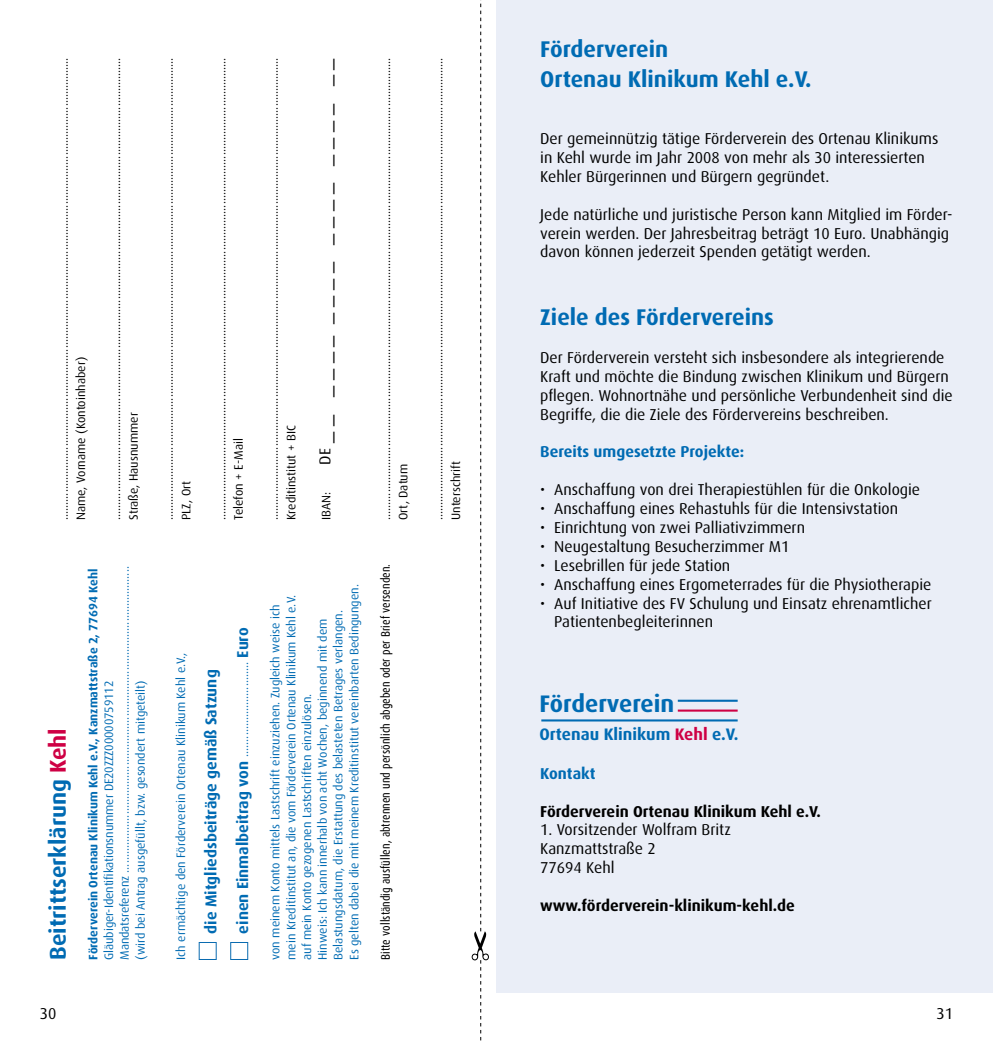
<style>
.page{position:relative;width:993px;height:1042px;background:#fff}
.page>*{position:absolute;margin:0;border:0;box-sizing:border-box;transform-origin:0 0}
.t1{font:700 23.97px "Dax Pro";color:#006bb3}
.t2{font:700 22.75px/29.8px "Dax Pro";color:#006bb3}
.t3{font:21px "Dax Pro";color:#000}
.t4{font:700 16.62px "Dax Pro";color:#006bb3}
.t5{font:15.75px/18.9px "Dax Pro";color:#000}
.t6{font:700 15.75px "Dax Pro";color:#000}
.t7{font:700 15.75px "Dax Pro";color:#006bb3}
.t8{font:12.25px/17.5px "Dax Pro";color:#000}
.t9{font:12.25px/15.8px "Dax Pro";color:#006bb3}
.t10{font:12.25px "Dax Condensed";color:#000}
.t11{font:700 12.25px "Dax Pro";color:#006bb3}
.s1{font-size:15.75px}
.s2{color:#ce0044}
.s3{font-weight:700;font-size:15.75px}
</style>
<div class="page">
<div style="left:496px;top:0;width:496px;height:992px;background:#eaeef7"></div>
<hr style="left:541px;top:719px;width:196px;height:2px;background:#006bb3">
<hr style="left:677px;top:709px;width:60px;height:2px;background:#ce0044">
<hr style="left:677px;top:700px;width:60px;height:2px;background:#006bb3">
<div style="left:199px;top:942px;width:17px;height:18px;border:1px solid #0a6bb0"></div>
<div style="left:230px;top:942px;width:18px;height:18px;border:1px solid #0a6bb0"></div>
<svg style="left:471px;top:0;width:18px;height:1041px"></svg>
<p class="t8" style="left:54px;top:520px;width:464px;rotate:-90deg">.......................................................................................................................................................<br>Name, Vorname (Kontoinhaber)</p>
<p class="t8" style="left:107px;top:520px;width:464px;rotate:-90deg">.......................................................................................................................................................<br>Straße, Hausnummer</p>
<p class="t8" style="left:159px;top:520px;width:464px;rotate:-90deg">.......................................................................................................................................................<br>PLZ, Ort</p>
<p class="t8" style="left:212px;top:520px;width:464px;rotate:-90deg">.......................................................................................................................................................<br>Telefon + E-Mail</p>
<p class="t8" style="left:264px;top:520px;width:464px;rotate:-90deg">.......................................................................................................................................................<br>Kreditinstitut + BIC</p>
<h3 class="t3" style="left:310px;top:465px;width:408px;rotate:-90deg"><span class="s1">DE</span> _ _ _ _ _ _ _ _ _ _ _ _ _ _ _ _ _ _ _ _</h3>
<p class="t8" style="left:376px;top:520px;width:464px;rotate:-90deg">.......................................................................................................................................................<br>Ort, Datum</p>
<p class="t8" style="left:429px;top:520px;width:464px;rotate:-90deg">.......................................................................................................................................................<br>Unterschrift</p>
<p class="t8" style="left:317px;top:520px;width:30px;rotate:-90deg">IBAN:</p>
<h2 class="t2" style="left:42px;top:960px;width:233px;rotate:-90deg">Beitrittserklärung <span class="s2">Kehl</span></h2>
<p class="t11" style="left:85px;top:960px;width:392px;rotate:-90deg">Förderverein Ortenau Klinikum Kehl e.V., Kanzmattstraße 2, 77694 Kehl</p>
<p class="t9" style="left:101px;top:960px;width:395px;rotate:-90deg">Gläubiger-Identifikationsnummer DE20ZZZ00000759112<br>Mandatsreferenz .................................................................................................... (wird bei Antrag ausgefüllt, bzw. gesondert mitgeteilt)</p>
<p class="t9" style="left:172px;top:960px;width:309px;rotate:-90deg">Ich ermächtige den Förderverein Ortenau Klinikum Kehl e.V.,</p>
<p class="t7" style="left:201px;top:933px;width:265px;rotate:-90deg">die Mitgliedsbeiträge gemäß Satzung</p>
<p class="t9" style="left:235px;top:933px;width:308px;rotate:-90deg"><span class="s3">einen Einmalbeitrag von</span> ............................... <span class="s3">Euro</span></p>
<p class="t9" style="left:267px;top:960px;width:377px;rotate:-90deg">von meinem Konto mittels Lastschrift einzuziehen. Zugleich weise ich mein Kreditinstitut an, die vom Förderverein Ortenau Klinikum Kehl e.V. auf mein Konto gezogenen Lastschriften einzulösen.<br>Hinweis: Ich kann innerhalb von acht Wochen, beginnend mit dem Belastungsdatum, die Erstattung des belasteten Betrages verlangen.<br>Es gelten dabei die mit meinem Kreditinstitut vereinbarten Bedingungen.</p>
<p class="t10" style="left:379px;top:960px;width:397px;rotate:-90deg">Bitte vollständig ausfüllen, abtrennen und persönlich abgeben oder per Brief versenden.</p>
<h2 class="t2" style="left:540px;top:34px;width:273px">Förderverein<br>Ortenau Klinikum Kehl e.V.</h2>
<p class="t5" style="left:540px;top:129px;width:399px">Der gemeinnützig tätige Förderverein des Ortenau Klinikums in Kehl wurde im Jahr 2008 von mehr als 30 interessierten<br>Kehler Bürgerinnen und Bürgern gegründet.</p>
<p class="t5" style="left:540px;top:204px;width:414px">Jede natürliche und juristische Person kann Mitglied im Förder&shy;verein werden. Der Jahresbeitrag beträgt 10 Euro. Unabhängig davon können jederzeit Spenden getätigt werden.</p>
<h2 class="t2" style="left:540px;top:301px;width:235px">Ziele des Fördervereins</h2>
<p class="t5" style="left:540px;top:347px;width:414px">Der Förderverein versteht sich insbesondere als integrierende Kraft und möchte die Bindung zwischen Klinikum und Bürgern pflegen. Wohnortnähe und persönliche Verbundenheit sind die Begriffe, die die Ziele des Fördervereins beschreiben.</p>
<p class="t7" style="left:540px;top:442px;width:205px">Bereits umgesetzte Projekte:</p>
<p class="t5" style="left:540px;top:480px;width:381px">• Anschaffung von drei Therapiestühlen für die Onkologie</p>
<p class="t5" style="left:540px;top:499px;width:359px">• Anschaffung eines Rehastuhls für die Intensivstation</p>
<p class="t5" style="left:540px;top:517px;width:266px">• Einrichtung von zwei Palliativzimmern</p>
<p class="t5" style="left:540px;top:536px;width:251px">• Neugestaltung Besucherzimmer M1</p>
<p class="t5" style="left:540px;top:555px;width:191px">• Lesebrillen für jede Station</p>
<p class="t5" style="left:540px;top:574px;width:392px">• Anschaffung eines Ergometerrades für die Physiotherapie</p>
<p class="t5" style="left:554px;top:593px;width:379px;text-indent:-14px">• Auf Initiative des FV Schulung und Einsatz ehrenamtlicher<br>Patientenbegleiterinnen</p>
<h1 class="t1" style="left:539px;top:688px;width:136px">Förderverein</h1>
<h3 class="t4" style="left:539px;top:723px;width:200px">Ortenau Klinikum <span class="s2">Kehl</span> e.V.</h3>
<p class="t7" style="left:540px;top:763px;width:57px">Kontakt</p>
<p class="t6" style="left:540px;top:801px;width:282px">Förderverein Ortenau Klinikum Kehl e.V.</p>
<p class="t5" style="left:540px;top:820px;width:192px">1. Vorsitzender Wolfram Britz<br>Kanzmattstraße 2<br>77694 Kehl</p>
<p class="t6" style="left:540px;top:895px;width:256px">www.förderverein-klinikum-kehl.de</p>
<p class="t5" style="left:40px;top:1004px;width:18px">30</p>
<p class="t5" style="left:936px;top:1004px;width:18px">31</p>
</div>
